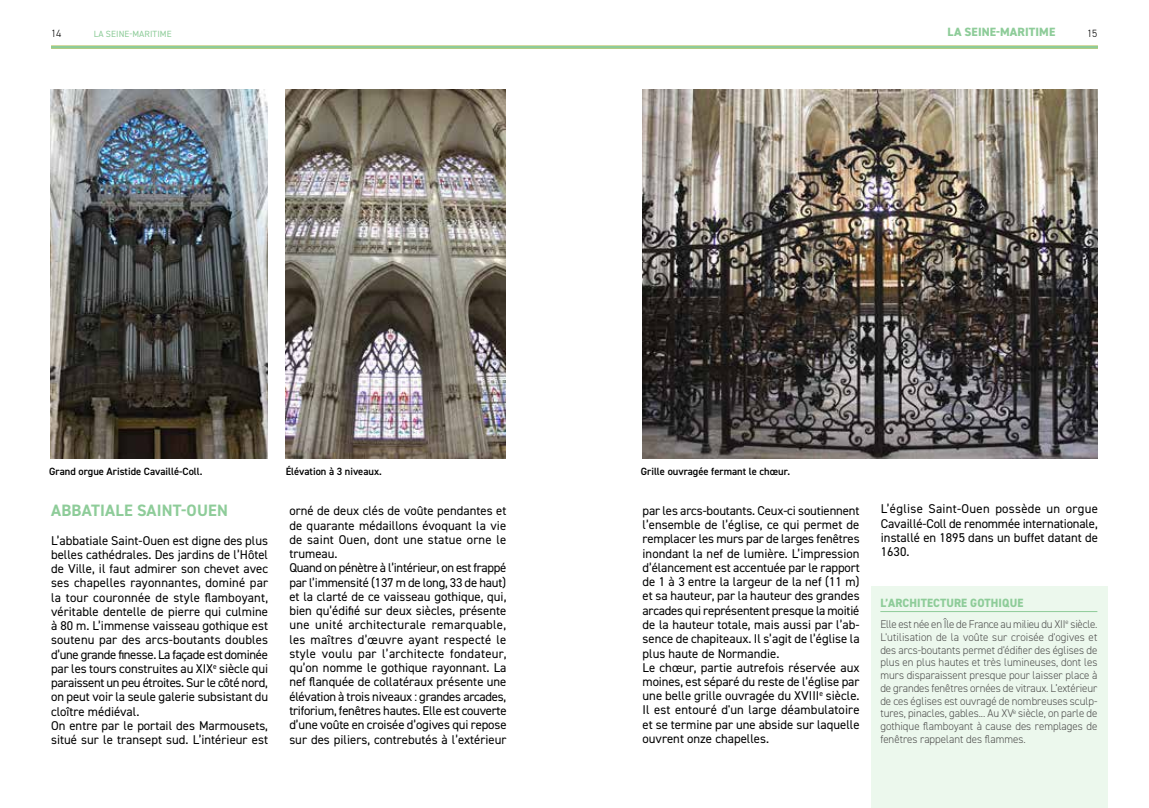
<style>
.page{position:relative;width:1149px;height:808px;background:#fff}
.page>*{position:absolute;margin:0;border:0;box-sizing:border-box;transform-origin:0 0}
.t1{font:700 16.5px "DIN2014";letter-spacing:.01em;color:#8ecc99}
.t2{font:12.75px/14.2px "DIN2014";color:#000}
.t3{font:800 12px "DIN2014";letter-spacing:.01em;color:#8ecc99;scale:.95 1}
.t4{font:800 12px "DIN2014";letter-spacing:.01em;color:#8ecc99}
.t5{font:300 11.25px/12.8px "DIN2014";color:#4d4d4c;text-align:justify}
.t6{font:600 10.5px "DIN2014";color:#000}
.t7{font:300 10.5px "DIN2014";color:#000}
.t8{font:9px "DIN2014";letter-spacing:.01em;color:#8ecc99}
</style>
<div class="page">
<div style="left:870px;top:587px;width:237px;height:221px;background:#ecf8ed"></div>
<img style="left:285px;top:89px;width:220px;height:369px">
<img style="left:50px;top:89px;width:217px;height:369px">
<img style="left:642px;top:89px;width:455px;height:369px">
<hr style="left:880px;top:611px;width:216px;height:1px;background:#8ecc99">
<hr style="left:51px;top:46px;width:1046px;height:3px;background:#8ecc99">
<p class="t7" style="left:51px;top:27px;width:12px">14</p>
<p class="t8" style="left:94px;top:28px;width:79px">LA SEINE-MARITIME</p>
<p class="t4" style="left:947px;top:24px;width:109px">LA SEINE-MARITIME</p>
<p class="t7" style="left:1086px;top:27px;width:12px">15</p>
<p class="t6" style="left:49px;top:464px;width:155px">Grand orgue Aristide Cavaillé-Coll.</p>
<p class="t6" style="left:285px;top:464px;width:98px">Élévation à 3 niveaux.</p>
<p class="t6" style="left:640px;top:464px;width:151px">Grille ouvragée fermant le chœur.</p>
<p class="t1" style="left:51px;top:499px;width:178px">ABBATIALE SAINT-OUEN</p>
<p class="t2" style="left:51px;top:533px;width:219px">L’abbatiale Saint-Ouen est digne des plus belles cathédrales. Des jardins de l’Hôtel de Ville, il faut admirer son chevet avec ses chapelles rayonnantes, dominé par la tour couronnée de style flamboyant, véritable dentelle de pierre qui culmine à 80 m. L’immense vaisseau gothique est soutenu par des arcs-boutants doubles d’une grande finesse. La façade est dominée par les tours construites au XIX<sup>e</sup> siècle qui paraissent un peu étroites. Sur le côté nord, on peut voir la seule galerie subsistant du cloître médiéval.<br>On entre par le portail des Marmousets, situé sur le transept sud. L’intérieur est</p>
<p class="t2" style="left:289px;top:504px;width:219px">orné de deux clés de voûte pendantes et de quarante médaillons évoquant la vie de saint Ouen, dont une statue orne le trumeau.<br>Quand on pénètre à l’intérieur, on est frappé par l’immensité (137 m de long, 33 de haut) et la clarté de ce vaisseau gothique, qui, bien qu’édifié sur deux siècles, présente une unité architecturale remarquable, les maîtres d’œuvre ayant respecté le style voulu par l’architecte fondateur, qu’on nomme le gothique rayonnant. La nef flanquée de collatéraux présente une élévation à trois niveaux : grandes arcades, triforium, fenêtres hautes. Elle est couverte d’une voûte en croisée d’ogives qui repose sur des piliers, contrebutés à l’extérieur</p>
<p class="t2" style="left:642px;top:503px;width:219px">par les arcs-boutants. Ceux-ci soutiennent l’ensemble de l’église, ce qui permet de remplacer les murs par de larges fenêtres inondant la nef de lumière. L’impression d’élancement est accentuée par le rapport de 1 à 3 entre la largeur de la nef (11 m) et sa hauteur, par la hauteur des grandes arcades qui représentent presque la moitié de la hauteur totale, mais aussi par l’ab&shy;sence de chapiteaux. Il s’agit de l’église la plus haute de Normandie.<br>Le chœur, partie autrefois réservée aux moines, est séparé du reste de l’église par une belle grille ouvragée du XVIII<sup>e</sup> siècle.<br>Il est entouré d'un large déambulatoire et se termine par une abside sur laquelle ouvrent onze chapelles.</p>
<p class="t2" style="left:880px;top:501px;width:218px;text-align:justify">L’église Saint-Ouen possède un orgue Cavaillé-Coll de renommée internationale, installé en 1895 dans un buffet datant de 1630.</p>
<p class="t3" style="left:880px;top:595px;width:152px">L’ARCHITECTURE GOTHIQUE</p>
<p class="t5" style="left:880px;top:618px;width:218px">Elle est née en Île de France au milieu du XII<sup>e</sup> siècle.<br>L'utilisation de la voûte sur croisée d'ogives et des arcs-boutants permet d'édifier des églises de plus en plus hautes et très lumineuses, dont les murs disparaissent presque pour laisser place à de grandes fenêtres ornées de vitraux. L’extérieur de ces églises est ouvragé de nombreuses sculp&shy;tures, pinacles, gables... Au XV<sup>e</sup> siècle, on parle de gothique flamboyant à cause des remplages de fenêtres rappelant des flammes.</p>
</div>
